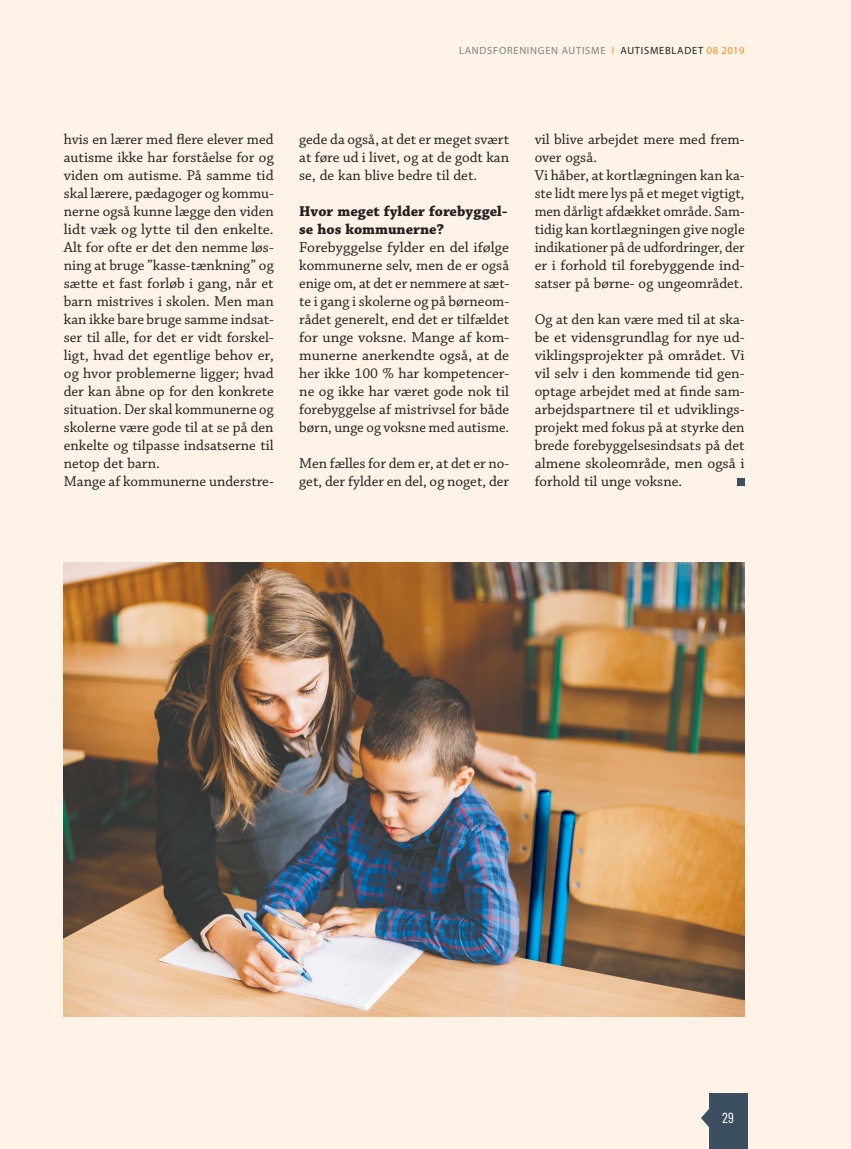
<style>
.page{position:relative;width:851px;height:1149px;background:#fff}
.page>*{position:absolute;margin:0;border:0;box-sizing:border-box;transform-origin:0 0}
.Brødtekst{font:15px/18px "Chaparral Pro";color:#231f20;text-align:justify}
.Brødtekst-2{font:15px/18px "Chaparral Pro";color:#231f20;text-align:justify;scale:1.04 1}
.Brødtekst-3{font:700 15px/18px "Chaparral Pro";color:#231f20}
.t1{font:14.55px "Barlow Condensed";color:#fff}
.t2{font:10.5px "Myriad Pro";letter-spacing:.07em;color:#808285}
.s1{color:#f68b1f}
.s2{color:#231f20}
</style>
<div class="page">
<div style="left:0;top:0;width:850px;height:1148px;background:#fef3e6"></div>
<svg style="left:701px;top:1110px;width:7px;height:16px"></svg>
<div style="left:708px;top:1093px;width:39px;height:55px;background:#3c4f60"></div>
<div style="left:736px;top:478px;width:8px;height:8px;background:#3c4f60"></div>
<img style="left:64px;top:562px;width:680px;height:454px">
<p class="t2" style="left:459px;top:44px;width:287px">LANDSFORENINGEN AUTISME <span class="s1">I</span> <span class="s2">AUTISMEBLADET</span> <span class="s1">08 2019</span></p>
<p class="Brødtekst" style="left:64px;top:131px;width:211px">hvis en lærer med flere elever med autisme ikke har forståelse for og viden om autisme. På samme tid skal lærere, pædagoger og kommu&shy;nerne også kunne lægge den viden lidt væk og lytte til den enkelte.<br>Alt for ofte er det den nemme løs&shy;ning at bruge ”kasse-tænkning” og sætte et fast forløb i gang, når et barn mistrives i skolen. Men man kan ikke bare bruge samme indsat&shy;ser til alle, for det er vidt forskel&shy;ligt, hvad det egentlige behov er, og hvor problemerne ligger; hvad der kan åbne op for den konkrete situation. Der skal kommunerne og skolerne være gode til at se på den enkelte og tilpasse indsatserne til netop det barn.</p>
<p class="Brødtekst" style="left:64px;top:473px;width:211px">Mange af kommunerne understre-</p>
<p class="Brødtekst" style="left:299px;top:131px;width:211px">gede da også, at det er meget svært at føre ud i livet, og at de godt kan se, de kan blive bedre til det.</p>
<p class="Brødtekst-3" style="left:299px;top:203px;width:210px">Hvor meget fylder forebyggel&shy;se hos kommunerne?</p>
<p class="Brødtekst-2" style="left:299px;top:239px;width:203px">Forebyggelse fylder en del ifølge kommunerne selv, men de er også enige om, at det er nemmere at sæt&shy;te i gang i skolerne og på børneom&shy;rådet generelt, end det er tilfældet for unge voksne. Mange af kom&shy;munerne anerkendte også, at de her ikke 100 % har kompetencer&shy;ne og ikke har været gode nok til forebyggelse af mistrivsel for både børn, unge og voksne med autisme.</p>
<p class="Brødtekst" style="left:299px;top:455px;width:211px">Men fælles for dem er, at det er no&shy;get, der fylder en del, og noget, der</p>
<p class="Brødtekst" style="left:534px;top:131px;width:211px">vil blive arbejdet mere med frem&shy;over også.</p>
<p class="Brødtekst" style="left:534px;top:167px;width:211px">Vi håber, at kortlægningen kan ka&shy;ste lidt mere lys på et meget vigtigt, men dårligt afdækket område. Sam&shy;tidig kan kortlægningen give nogle indikationer på de udfordringer, der er i forhold til forebyggende ind&shy;satser på børne- og ungeområdet.</p>
<p class="Brødtekst" style="left:534px;top:311px;width:211px">Og at den kan være med til at ska&shy;be et vidensgrundlag for nye ud&shy;viklingsprojekter på området. Vi vil selv i den kommende tid gen&shy;optage arbejdet med at finde sam&shy;arbejdspartnere til et udviklings&shy;projekt med fokus på at styrke den brede forebyggelsesindsats på det almene skoleområde, men også i forhold til unge voksne.</p>
<p class="t1" style="left:722px;top:1107px;width:13px">29</p>
</div>
